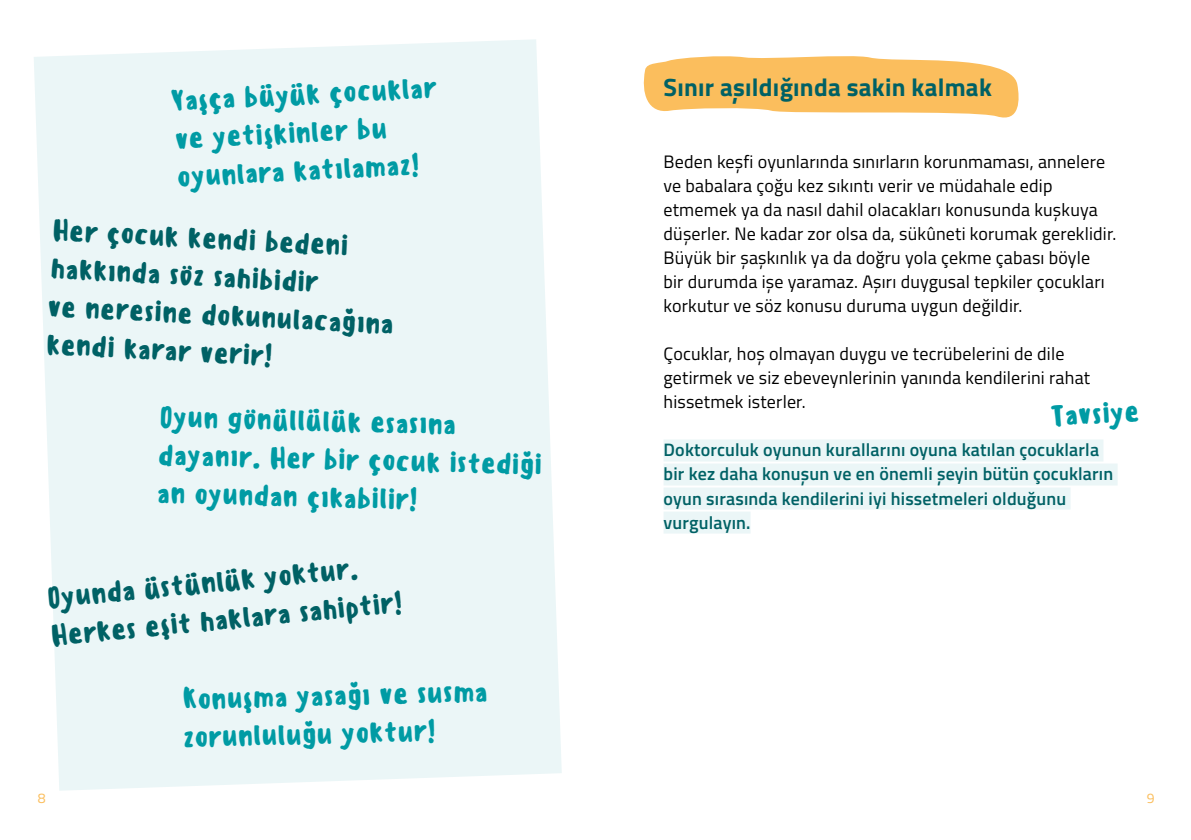
<style>
.page{position:relative;width:1191px;height:840px;background:#fff}
.page>*{position:absolute;margin:0;border:0;box-sizing:border-box;transform-origin:0 0}
.t1{font:500 28px/38px "Sensei";color:#009ba4}
.t2{font:500 28px/38px "Sensei";color:#006165}
.t3{font:700 25px "Titillium";letter-spacing:.01em;color:#006165}
.t4{font:18px/24px "Titillium";letter-spacing:.01em;color:#000}
.t5{font:600 18px/24px "Titillium";letter-spacing:.01em;color:#006165}
.t6{font:14px "Titillium";color:#fbbe5d}
</style>
<div class="page">
<svg style="left:34px;top:39px;width:528px;height:751px;background:#ecf6f7"></svg>
<svg style="left:643px;top:56px;width:376px;height:62px"></svg>
<div style="left:663px;top:439px;width:440px;height:22px;background:#ebf6f7"></div>
<div style="left:663px;top:463px;width:454px;height:22px;background:#ebf6f7"></div>
<div style="left:663px;top:487px;width:407px;height:22px;background:#ebf6f7"></div>
<div style="left:663px;top:511px;width:87px;height:22px;background:#ebf6f7"></div>
<h1 class="t1" style="left:170px;top:82px;width:268px;rotate:-3deg">Yaşça büyük çocuklar ve yetişkinler bu oyunlara katılamaz!</h1>
<h2 class="t3" style="left:663px;top:68px;width:330px">Sınır aşıldığında sakin kalmak</h2>
<p class="t4" style="left:663px;top:149px;width:454px">Beden keşfi oyunlarında sınırların korunmaması, annelere ve babalara çoğu kez sıkıntı verir ve müdahale edip etmemek ya da nasıl dahil olacakları konusunda kuşkuya düşerler. Ne kadar zor olsa da, sükûneti korumak gereklidir.<br>Büyük bir şaşkınlık ya da doğru yola çekme çabası böyle<br>bir durumda işe yaramaz. Aşırı duygusal tepkiler çocukları korkutur ve söz konusu duruma uygun değildir.</p>
<p class="t4" style="left:663px;top:341px;width:428px">Çocuklar, hoş olmayan duygu ve tecrübelerini de dile getirmek ve siz ebeveynlerinin yanında kendilerini rahat hissetmek isterler.</p>
<p class="t5" style="left:663px;top:437px;width:451px">Doktorculuk oyunun kurallarını oyuna katılan çocuklarla bir kez daha konuşun ve en önemli şeyin bütün çocukların oyun sırasında kendilerini iyi hissetmeleri olduğunu vurgulayın.</p>
<h1 class="t2" style="left:53px;top:210px;width:348px;rotate:3deg">Her çocuk kendi bedeni hakkında söz sahibidir<br>ve neresine dokunulacağına kendi karar verir!</h1>
<h1 class="t1" style="left:160px;top:396px;width:385px;rotate:2deg">Oyun gönüllülük esasına dayanır. Her bir çocuk istediği an oyundan çıkabilir!</h1>
<h1 class="t1" style="left:1049px;top:396px;width:91px;rotate:-3deg">Tavsiye</h1>
<h1 class="t2" style="left:46px;top:577px;width:354px;rotate:-5deg">Oyunda üstünlük yoktur.<br>Herkes eşit haklara sahiptir!</h1>
<h1 class="t1" style="left:181px;top:681px;width:307px;rotate:-2deg">Konuşma yasağı ve susma zorunluluğu yoktur!</h1>
<p class="t6" style="left:38px;top:787px;width:9px">8</p>
<p class="t6" style="left:1146px;top:787px;width:9px">9</p>
</div>
